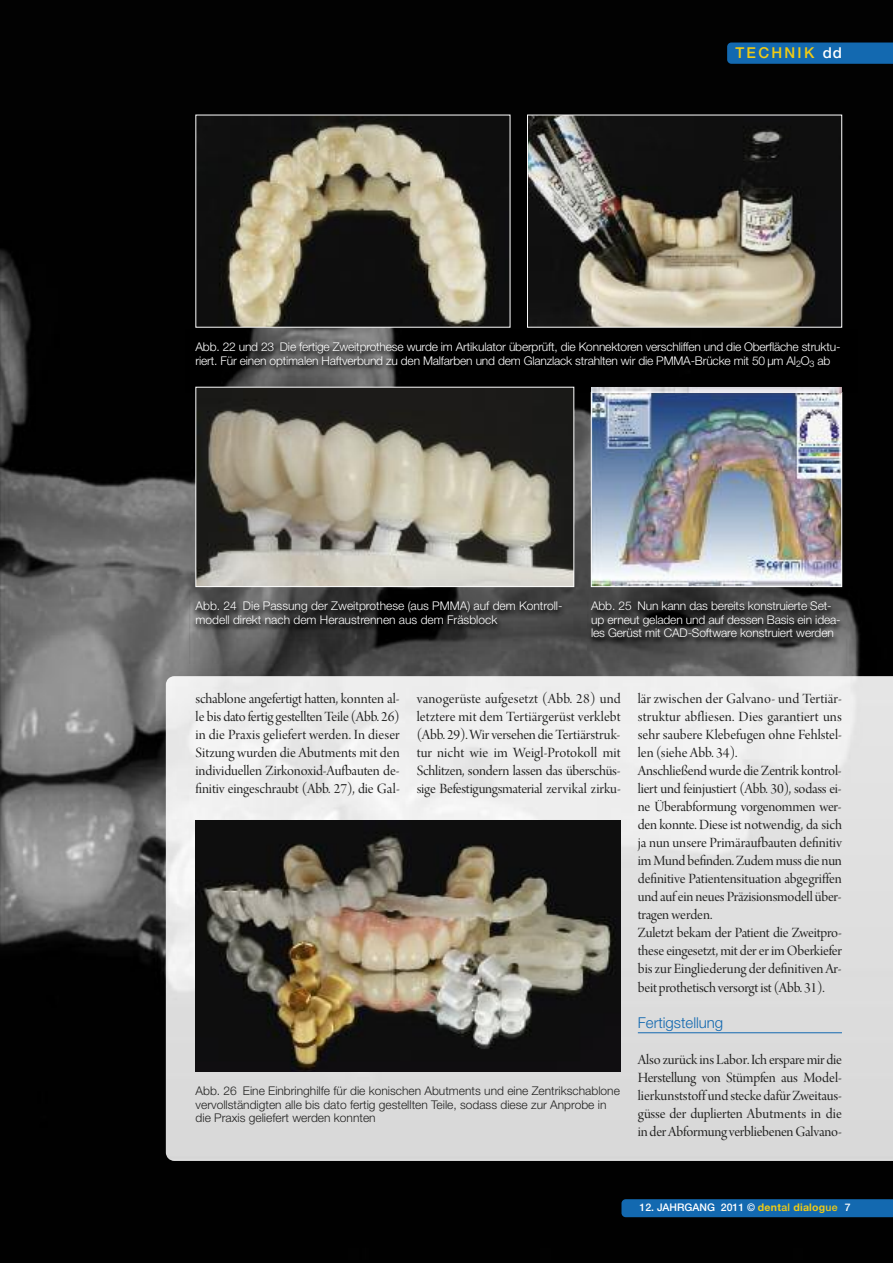
<style>
.page{position:relative;width:893px;height:1263px;background:#fff}
.page>*{position:absolute;margin:0;border:0;box-sizing:border-box;transform-origin:0 0}
.t1{font:15px/18px "Arno Pro Display";letter-spacing:-.01em;color:#222221;text-align:justify}
.t2{font:300 15px "Helvetica Neue";color:#1369b0}
.t3{font:500 15px "Helvetica Neue";letter-spacing:.15em;color:#f1cb13}
.t4{font:300 12px/13.5px "Helvetica Neue";letter-spacing:-.015em;color:#fff}
.t5{font:300 12px/13.5px "Helvetica Neue";color:#222221}
.t6{font:500 10.5px "Helvetica Neue";color:#fff}
.s1{color:#fff}
.s2{font-weight:700;color:#f1cb13}
.s3{color:#f1cb13}
</style>
<div class="page">
<img style="left:0;top:0;width:893px;height:1263px">
<img style="left:166px;top:676px;width:727px;height:485px">
<div style="left:727px;top:43px;width:166px;height:21px;background:#1369b0"></div>
<hr style="left:638px;top:1032px;width:204px;height:1px;background:#1369b0">
<div style="left:621px;top:1199px;width:272px;height:18px;background:#1369b0"></div>
<img style="left:581px;top:591px;width:276px;height:76px">
<img style="left:593px;top:392px;width:247px;height:193px">
<div style="left:591px;top:387px;width:251px;height:200px;border:1px solid #fff"></div>
<img style="left:186px;top:329px;width:672px;height:63px">
<img style="left:591px;top:387px;width:250px;height:5px">
<img style="left:189px;top:590px;width:398px;height:74px">
<img style="left:581px;top:591px;width:6px;height:73px">
<img style="left:198px;top:389px;width:374px;height:196px">
<div style="left:196px;top:387px;width:378px;height:200px;border:1px solid #fff"></div>
<img style="left:198px;top:117px;width:310px;height:208px">
<img style="left:529px;top:117px;width:311px;height:208px">
<div style="left:527px;top:115px;width:315px;height:212px;border:1px solid #fff"></div>
<img style="left:196px;top:821px;width:425px;height:250px">
<p class="t3" style="left:735px;top:47px;width:108px">TECHNIK <span class="s1">dd</span></p>
<p class="t4" style="left:196px;top:341px;width:646px">Abb. 22 und 23 Die fertige Zweitprothese wurde im Artikulator überprüft, die Konnektoren verschliffen und die Oberfläche struktu&shy;riert. Für einen optimalen Haftverbund zu den Malfarben und dem Glanzlack strahlten wir die PMMA-Brücke mit 50 µm Al<sub>2</sub>O<sub>3</sub> ab</p>
<p class="t4" style="left:196px;top:600px;width:368px">Abb. 24 Die Passung der Zweitprothese (aus PMMA) auf dem Kontroll&shy;modell direkt nach dem Heraustrennen aus dem Fräsblock</p>
<p class="t4" style="left:591px;top:600px;width:251px">Abb. 25 Nun kann das bereits konstruierte Set&shy;up erneut geladen und auf dessen Basis ein idea&shy;les Gerüst mit CAD-Software konstruiert werden</p>
<p class="t1" style="left:196px;top:691px;width:206px">schablone angefertigt hatten, konnten al&shy;le bis dato fertig gestelltenTeile(Abb. 26) in die Praxis geliefert werden. In dieser Sitzung wurden die Abutments mit den individuellen Zirkonoxid-Aufbauten de&shy;finitiv eingeschraubt (Abb. 27), die Gal-</p>
<p class="t1" style="left:417px;top:691px;width:206px">vanogerüste aufgesetzt (Abb. 28) und letztere mit dem Tertiärgerüst verklebt (Abb. 29).Wirversehen die Tertiärstruk&shy;tur nicht wie im Weigl-Protokoll mit Schlitzen, sondern lassen das überschüs&shy;sige Befestigungsmaterial zervikal zirku-</p>
<p class="t1" style="left:638px;top:691px;width:206px;text-align:left">lär zwischen der Galvano- und Tertiär&shy;struktur abfliesen. Dies garantiert uns sehr saubere Klebefugen ohne Fehlstel&shy;len (siehe Abb. 34).<br>Anschließendwurde die Zentrik kontrol&shy;liert und feinjustiert (Abb. 30), sodass ei&shy;ne Überabformung vorgenommen wer&shy;den konnte. Diese ist notwendig, da sich ja nun unsere Primäraufbauten definitiv imMund befinden.Zudemmuss die nun definitive Patientensituation abgegriffen und aufein neues Präzisionsmodell über&shy;tragenwerden.<br>Zuletzt bekam der Patient die Zweitpro&shy;these eingesetzt, mit der er im Oberkiefer biszur Eingliederung der definitivenAr&shy;beit prothetisch versorgtist(Abb. 31).</p>
<p class="t2" style="left:638px;top:1017px;width:87px">Fertigstellung</p>
<p class="t1" style="left:638px;top:1051px;width:206px">Also zurück ins Labor.Ich ersparemir die Herstellung von Stümpfen aus Model&shy;lierkunststoff und stecke dafür Zweitaus&shy;güsse der duplierten Abutments in die in derAbformung verbliebenenGalvano-</p>
<p class="t5" style="left:196px;top:1085px;width:426px">Abb. 26 Eine Einbringhilfe für die konischen Abutments und eine Zentrikschablone vervollständigten alle bis dato fertig gestellten Teile, sodass diese zur Anprobe in die Praxis geliefert werden konnten</p>
<p class="t6" style="left:639px;top:1204px;width:212px">12. JAHRGANG 2011 © <span class="s2">dent</span><span class="s3">al</span> <span class="s2">dialog</span><span class="s3">ue</span> 7</p>
</div>
